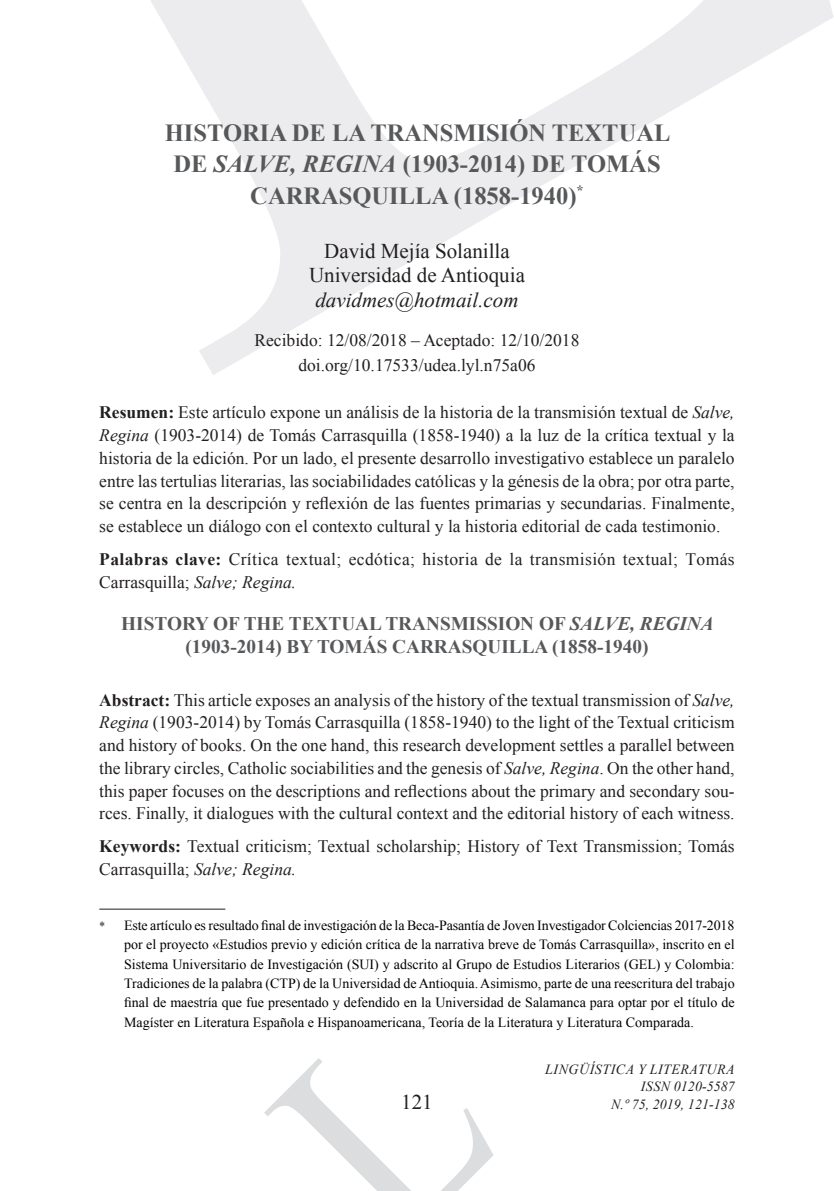
<style>
.page{position:relative;width:834px;height:1191px;background:#fff}
.page>*{position:absolute;margin:0;border:0;box-sizing:border-box;transform-origin:0 0}
.titulo_0{font:700 24.5px/31.5px "Times New Roman";color:#57585a;text-align:center}
.autor{font:21px "Times New Roman";color:#231f20}
.autor-2{font:italic 21px "Times New Roman";color:#231f20}
.titulo_0_ingles{font:700 19.25px/22.8px "Times New Roman";color:#57585a;text-align:center}
.Reseña_texto{font:17.5px/22.8px "Times New Roman";color:#231f20;text-align:justify}
.Reseña_texto-2{font:17.5px/22.8px "Times New Roman";letter-spacing:.02em;color:#231f20}
.Recibido{font:17.5px "Times New Roman";color:#231f20}
.pie_de_pag_2{font:14px/19.2px "Times New Roman";color:#000;text-align:justify}
.t1{font:italic 14px/17.5px "Times New Roman";letter-spacing:.035em;color:#231f20;text-align:right}
.s1{font-style:italic}
.s2{font-weight:700}
.s3{font-size:12.25px;color:#231f20}
</style>
<div class="page">
<svg style="left:264px;top:1058px;width:229px;height:133px"></svg>
<svg style="left:150px;top:0;width:683px;height:375px"></svg>
<hr style="left:99px;top:908px;width:126px;height:1px;background:#231f20">
<p class="titulo_0" style="left:165px;top:116px;width:507px">HISTORIA DE LA TRANSMISIÓN TEXTUAL<br>DE <span class="s1">SALVE, REGINA</span> (1903-2014) DE TOMÁS<br>CARRASQUILLA (1858-1940)<sup>*</sup></p>
<p class="autor" style="left:324px;top:236px;width:187px">David Mejía Solanilla</p>
<p class="autor" style="left:309px;top:261px;width:217px">Universidad de Antioquia</p>
<p class="autor-2" style="left:315px;top:285px;width:205px">davidmes@hotmail.com</p>
<p class="Recibido" style="left:254px;top:328px;width:326px">Recibido: 12/08/2018 – Aceptado: 12/10/2018</p>
<p class="Recibido" style="left:298px;top:353px;width:238px">doi.org/10.17533/udea.lyl.n75a06</p>
<p class="Reseña_texto" style="left:99px;top:400px;width:636px"><span class="s2">Resumen:</span> Este artículo expone un análisis de la historia de la transmisión textual de <span class="s1">Salve, Regina</span> (1903-2014) de Tomás Carrasquilla (1858-1940) a la luz de la crítica textual y la historia de la edición. Por un lado, el presente desarrollo investigativo establece un paralelo entre las tertulias literarias, las sociabilidades católicas y la génesis de la obra; por otra parte, se centra en la descripción y reflexión de las fuentes primarias y secundarias. Finalmente, se establece un diálogo con el contexto cultural y la historia editorial de cada testimonio.</p>
<p class="Reseña_texto-2" style="left:99px;top:547px;width:636px"><span class="s2">Palabras clave:</span> Crítica textual; ecdótica; historia de la transmisión textual; Tomás<br>Carrasquilla; <span class="s1">Salve; Regina.</span></p>
<p class="titulo_0_ingles" style="left:121px;top:611px;width:593px">HISTORY OF THE TEXTUAL TRANSMISSION OF <span class="s1">SALVE, REGINA </span>(1903-2014) BY TOMÁS CARRASQUILLA (1858-1940)</p>
<p class="Reseña_texto" style="left:99px;top:688px;width:636px"><span class="s2">Abstract:</span> This article exposes an analysis of the history of the textual transmission of <span class="s1">Salve, Regina</span> (1903-2014) by Tomás Carrasquilla (1858-1940) to the light of the Textual criticism and history of books. On the one hand, this research development settles a parallel between the library circles, Catholic sociabilities and the genesis of <span class="s1">Salve, Regina</span>. On the other hand, this paper focuses on the descriptions and reflections about the primary and secondary sou&shy;rces. Finally, it dialogues with the cultural context and the editorial history of each witness.</p>
<p class="Reseña_texto" style="left:99px;top:834px;width:636px"><span class="s2">Keywords:</span> Textual criticism; Textual scholarship; History of Text Transmission; Tomás<br>Carrasquilla; <span class="s1">Salve; Regina.</span></p>
<p class="pie_de_pag_2" style="left:124px;top:915px;width:612px;text-indent:-25px"><span class="s3">*</span> Este artículo es resultado final de investigación de la Beca-Pasantía de Joven Investigador Colciencias 2017-2018 por el proyecto «Estudios previo y edición crítica de la narrativa breve de Tomás Carrasquilla», inscrito en el Sistema Universitario de Investigación (SUI) y adscrito al Grupo de Estudios Literarios (GEL) y Colombia:<br>Tradiciones de la palabra (CTP) de la Universidad de Antioquia. Asimismo, parte de una reescritura del trabajo final de maestría que fue presentado y defendido en la Universidad de Salamanca para optar por el título de Magíster en Literatura Española e Hispanoamericana, Teoría de la Literatura y Literatura Comparada.</p>
<p class="autor" style="left:401px;top:1087px;width:33px">121</p>
<p class="t1" style="left:545px;top:1060px;width:191px">LINGÜÍSTICA Y LITERATURA<br>ISSN 0120-5587<br>N.º 75, 2019, 121-138</p>
</div>
